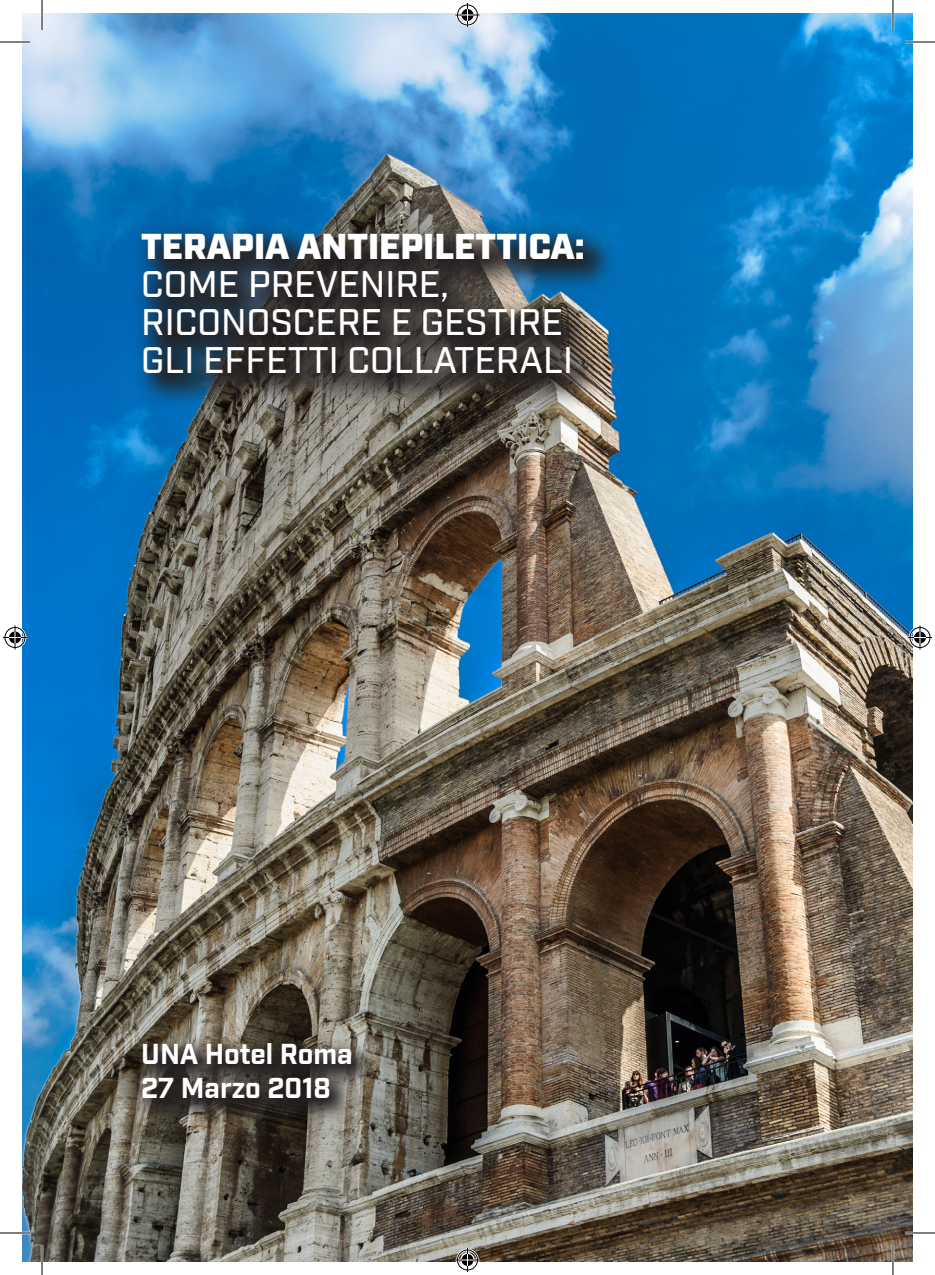
<style>
.page{position:relative;width:935px;height:1275px;background:#fff}
.page>*{position:absolute;margin:0;border:0;box-sizing:border-box;transform-origin:0 0}
.t1{font:500 36px/38px "Industry";color:#fff}
.t2{font:900 36px "Industry";color:#fff}
.t3{font:700 28px "Industry";color:#fff}
</style>
<div class="page">
<img style="left:23px;top:14px;width:889px;height:1247px">
<svg style="left:130px;top:221px;width:489px;height:189px"></svg>
<svg style="left:133px;top:1033px;width:244px;height:91px"></svg>
<hr style="left:0;top:41px;width:30px;height:2px;background:#fff">
<hr style="left:904px;top:41px;width:30px;height:2px;background:#fff">
<hr style="left:0;top:1231px;width:30px;height:3px;background:#fff">
<hr style="left:904px;top:1231px;width:30px;height:3px;background:#fff">
<hr style="left:41px;top:0;width:2px;height:30px;background:#fff">
<hr style="left:41px;top:1245px;width:2px;height:30px;background:#fff">
<hr style="left:891px;top:0;width:3px;height:30px;background:#fff">
<hr style="left:891px;top:1245px;width:3px;height:30px;background:#fff">
<hr style="left:0;top:42px;width:30px;height:1px;background:#000">
<hr style="left:904px;top:42px;width:30px;height:1px;background:#000">
<hr style="left:0;top:1232px;width:30px;height:1px;background:#000">
<hr style="left:904px;top:1232px;width:30px;height:1px;background:#000">
<hr style="left:42px;top:0;width:1px;height:30px;background:#000">
<hr style="left:42px;top:1245px;width:1px;height:30px;background:#000">
<hr style="left:892px;top:0;width:1px;height:30px;background:#000">
<hr style="left:892px;top:1245px;width:1px;height:30px;background:#000">
<svg style="left:455px;top:3px;width:24px;height:24px"></svg>
<svg style="left:455px;top:1248px;width:24px;height:24px"></svg>
<svg style="left:3px;top:625px;width:24px;height:24px"></svg>
<svg style="left:907px;top:625px;width:24px;height:24px"></svg>
<p class="t2" style="left:141px;top:225px;width:445px">TERAPIA ANTIEPILETTICA:</p>
<p class="t1" style="left:141px;top:266px;width:423px">COME PREVENIRE,<br>RICONOSCERE E GESTIRE</p>
<p class="t1" style="left:141px;top:342px;width:433px">GLI EFFETTI COLLATERALI</p>
<p class="t3" style="left:141px;top:1037px;width:213px">UNA Hotel Roma</p>
<p class="t3" style="left:141px;top:1070px;width:191px">27 Marzo 2018</p>
</div>
